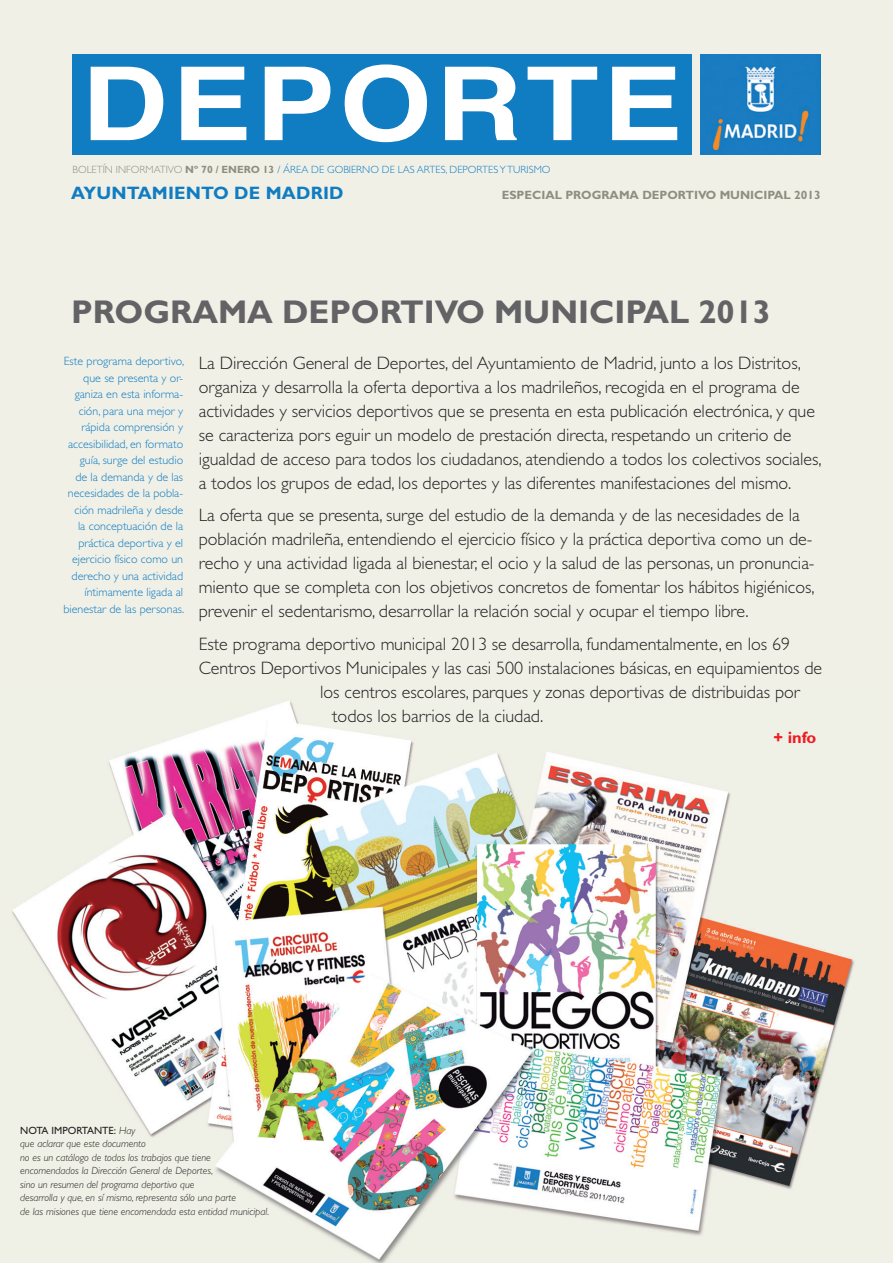
<style>
.page{position:relative;width:893px;height:1263px;background:#fff}
.page>*{position:absolute;margin:0;border:0;box-sizing:border-box;transform-origin:0 0}
.t1{font:700 102px "Helvetica";letter-spacing:.035em;color:#fff;scale:1.17 1}
.t2{font:700 33px "Gill Sans";color:#636366}
.t3{font:300 18px/24px "Gill Sans";color:#231f20}
.t4{font:700 18px "Gill Sans";letter-spacing:.01em;color:#107cc2}
.t5{font:700 16.5px "Gill Sans";color:#ee1d23}
.t6{font:300 12px/16.5px "Gill Sans";color:#107cc2;text-align:right}
.t7{font:700 12px "Gill Sans";color:#8f8e80}
.t8{font:italic 300 10.5px/13.5px "Gill Sans";color:#231f20}
.t9{font:300 10.5px "Gill Sans";color:#107cc2}
.s1{color:#8f8e80}
.s2{font-weight:700;color:#8f8e80}
.s3{font-weight:400;font-style:normal}
</style>
<div class="page">
<div style="left:1px;top:1px;width:892px;height:1262px;background:#f0f0e7"></div>
<img style="left:12px;top:701px;width:842px;height:562px">
<img style="left:701px;top:54px;width:120px;height:100px">
<div style="left:72px;top:54px;width:619px;height:100px;background:#107cc2"></div>
<h1 class="t1" style="left:82px;top:22px;width:515px">DEPORTE</h1>
<p class="t9" style="left:72px;top:164px;width:480px"><span class="s1">BOLETÍN INFORMATIVO</span> <span class="s2">Nº 70 / ENERO 13</span> / ÁREA DE GOBIERNO DE LAS ARTES, DEPORTES Y TURISMO</p>
<p class="t4" style="left:71px;top:182px;width:274px">AYUNTAMIENTO DE MADRID</p>
<p class="t7" style="left:502px;top:187px;width:320px">ESPECIAL PROGRAMA DEPORTIVO MUNICIPAL 2013</p>
<h2 class="t2" style="left:71px;top:292px;width:701px">PROGRAMA DEPORTIVO MUNICIPAL 2013</h2>
<p class="t3" style="left:199px;top:351px;width:624px">La Dirección General de Deportes, del Ayuntamiento de Madrid, junto a los Distritos, organiza y desarrolla la oferta deportiva a los madrileños, recogida en el programa de actividades y servicios deportivos que se presenta en esta publicación electrónica, y que se caracteriza pors eguir un modelo de prestación directa, respetando un criterio de igualdad de acceso para todos los ciudadanos, atendiendo a todos los colectivos sociales, a todos los grupos de edad, los deportes y las diferentes manifestaciones del mismo.</p>
<p class="t3" style="left:199px;top:503px;width:617px">La oferta que se presenta, surge del estudio de la demanda y de las necesidades de la población madrileña, entendiendo el ejercicio físico y la práctica deportiva como un de&shy;recho y una actividad ligada al bienestar, el ocio y la salud de las personas, un pronuncia&shy;miento que se completa con los objetivos concretos de fomentar los hábitos higiénicos, prevenir el sedentarismo, desarrollar la relación social y ocupar el tiempo libre.</p>
<p class="t3" style="left:199px;top:632px;width:593px">Este programa deportivo municipal 2013 se desarrolla, fundamentalmente, en los 69</p>
<p class="t3" style="left:199px;top:656px;width:625px">Centros Deportivos Municipales y las casi 500 instalaciones básicas, en equipamientos de</p>
<p class="t3" style="left:320px;top:680px;width:481px">los centros escolares, parques y zonas deportivas de distribuidas por</p>
<p class="t3" style="left:332px;top:704px;width:213px">todos los barrios de la ciudad.</p>
<p class="t6" style="left:63px;top:353px;width:122px">Este programa deportivo, que se presenta y or&shy;ganiza en esta informa&shy;ción, para una mejor y rápida comprensión y accesibilidad, en formato guía, surge del estudio<br>de la demanda y de las necesidades de la pobla&shy;ción madrileña y desde<br>la conceptuación de la práctica deportiva y el ejercicio físico como un derecho y una actividad íntimamente ligada al bienestar de las personas.</p>
<p class="t8" style="left:20px;top:1123px;width:250px"><span class="s3">NOTA IMPORTANTE:</span> Hay<br>que aclarar que este documento<br>no es un catálogo de todos los trabajos que tiene encomendados la Dirección General de Deportes,<br>sino un resumen del programa deportivo que<br>desarrolla y que, en sí mismo, representa sólo una parte<br>de las misiones que tiene encomendada esta entidad municipal.</p>
<p class="t5" style="left:773px;top:727px;width:44px">+ info</p>
</div>
